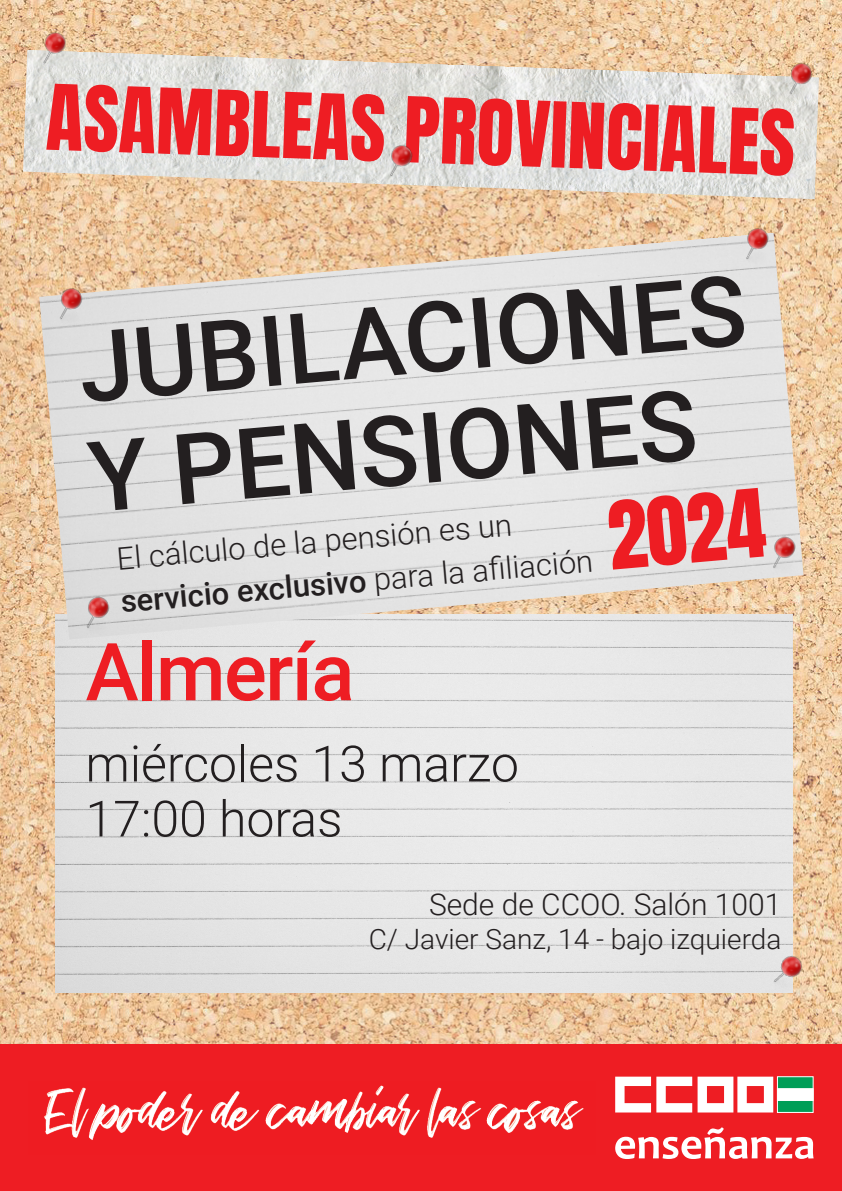
<style>
.page{position:relative;width:842px;height:1191px;background:#fff}
.page>*{position:absolute;margin:0;border:0;box-sizing:border-box;transform-origin:0 0}
.t1{font:500 98px "Roboto";color:#231f20}
.t2{font:500 80px "Roboto";letter-spacing:-.02em;color:#ee1d23}
.t3{font:80px "Anton";color:#ee1d23}
.t4{font:77px "Anton";color:#ee1d23}
.t5{font:300 50px "Roboto";color:#231f20}
.t6{font:500 31px "Roboto";color:#231f20}
.t7{font:300 31px "Roboto";color:#231f20}
.t8{font:300 30px "Roboto";color:#231f20}
.t9{font:300 28px "Roboto";color:#231f20}
.s1{font-weight:300}
</style>
<div class="page">
<img style="left:0;top:0;width:842px;height:1044px">
<img style="left:56px;top:639px;width:737px;height:353px">
<div style="left:0;top:1044px;width:842px;height:147px;background:#ee1d23"></div>
<svg style="left:615px;top:1076px;width:158px;height:36px"></svg>
<div style="left:777px;top:1076px;width:37px;height:37px;background:#009e57;border:1px solid #fff"></div>
<div style="left:777px;top:1088px;width:37px;height:13px;background:#fff;border:1px solid #fff"></div>
<svg style="left:615px;top:1127px;width:199px;height:32px"></svg>
<img style="left:44px;top:1085px;width:540px;height:55px">
<img style="left:23px;top:50px;width:796px;height:149px">
<img style="left:23px;top:20px;width:61px;height:62px">
<img style="left:752px;top:939px;width:70px;height:69px">
<img style="left:769px;top:51px;width:62px;height:62px">
<img style="left:369px;top:133px;width:62px;height:62px">
<img style="left:39px;top:233px;width:764px;height:406px">
<img style="left:39px;top:276px;width:62px;height:62px">
<img style="left:66px;top:585px;width:62px;height:61px">
<img style="left:726px;top:216px;width:61px;height:62px">
<img style="left:752px;top:525px;width:62px;height:61px">
<p class="t4" style="left:48px;top:78px;width:751px;rotate:2deg">ASAMBLEAS PROVINCIALES</p>
<p class="t1" style="left:73px;top:299px;width:671px;rotate:-5deg">JUBILACIONES</p>
<p class="t1" style="left:83px;top:409px;width:612px;rotate:-5deg">Y PENSIONES</p>
<p class="t7" style="left:115px;top:537px;width:398px;rotate:-5deg">El cálculo de la pensión es un</p>
<p class="t3" style="left:604px;top:496px;width:160px;rotate:-5deg">2024</p>
<p class="t6" style="left:119px;top:580px;width:475px;rotate:-5deg">servicio exclusivo <span class="s1">para la afi liación</span></p>
<p class="t2" style="left:86px;top:616px;width:271px">Almería</p>
<p class="t5" style="left:86px;top:728px;width:435px">miércoles 13 marzo</p>
<p class="t5" style="left:86px;top:783px;width:258px">17:00 horas</p>
<p class="t8" style="left:429px;top:883px;width:354px">Sede de CCOO. Salón 1001</p>
<p class="t9" style="left:369px;top:919px;width:414px">C/ Javier Sanz, 14 - bajo izquierda</p>
</div>
